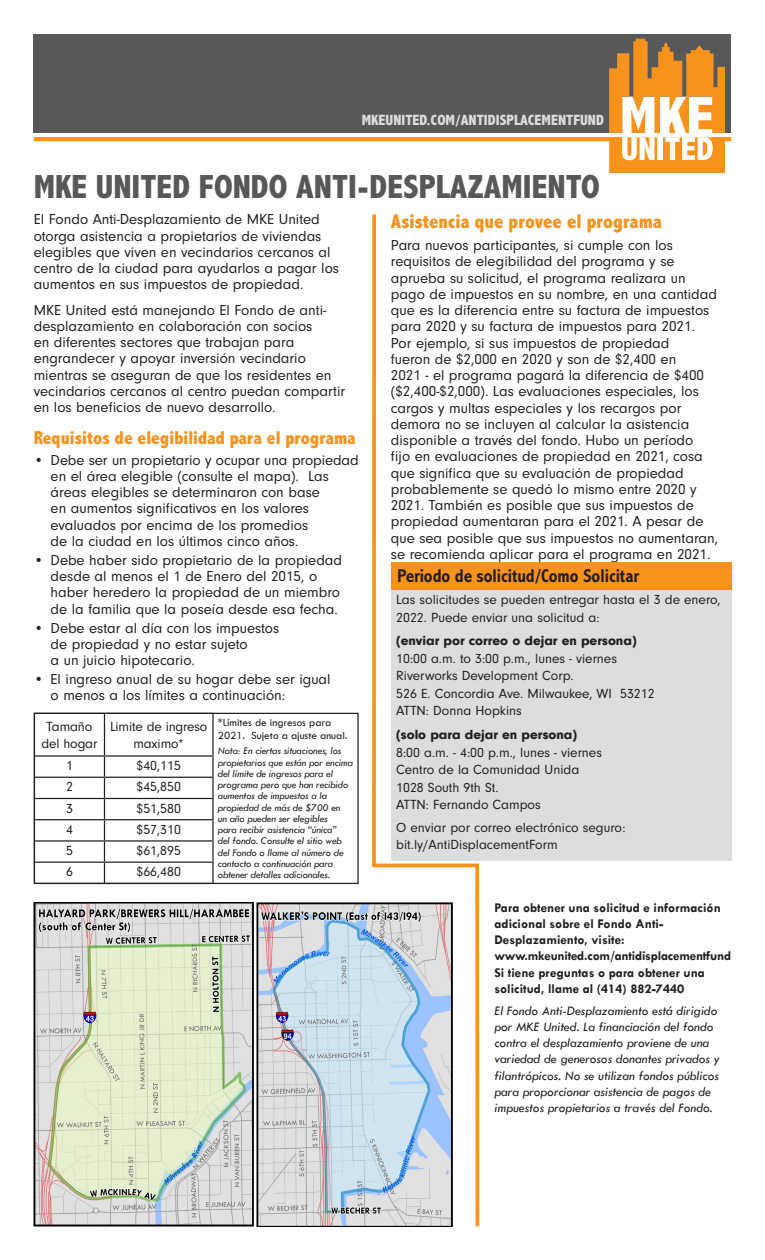
<style>
.page{position:relative;width:765px;height:1260px;background:#fff}
.page>*{position:absolute;margin:0;border:0;box-sizing:border-box;transform-origin:0 0}
.t1{font:800 condensed 33.75px "Abadi MT Pro";color:#57585a}
.body_copy{font:800 condensed 20px "Abadi MT Pro";color:#f7931d}
.body_copy-2{font:800 condensed 18.75px "Abadi MT Pro";color:#f7931d}
.body_copy-3{font:700 condensed 18.75px "Abadi MT Pro";color:#231f20}
.body_copy-4{font:15px/16.2px "Neuzeit Gro";color:#231f20}
.question{font:800 condensed 15px "Abadi MT Pro";color:#dcdddf}
.body_copy-5{font:13.75px/17.5px "Neuzeit Gro";color:#231f20}
.body_copy-6{font:italic 13.5px/16.2px "Tw Cen";color:#231f20}
.body_copy-7{font:700 13.5px/16.2px "Tw Cen";color:#231f20}
.body_copy-8{font:11.25px/12.5px "Tw Cen";color:#231f20}
.body_copy-9{font:italic 10.62px/11.2px "Tw Cen";letter-spacing:-.01em;color:#231f20}
.s1{font-weight:900}
</style>
<div class="page">
<svg style="left:372px;top:214px;width:109px;height:1013px"></svg>
<hr style="left:34px;top:137px;width:697px;height:4px;background:#f7931d">
<div style="left:34px;top:34px;width:697px;height:99px;background:#57585a"></div>
<svg style="left:609px;top:39px;width:116px;height:134px"></svg>
<hr style="left:104px;top:714px;width:1px;height:41px;background:#231f20">
<hr style="left:212px;top:714px;width:2px;height:41px;background:#231f20">
<hr style="left:34px;top:755px;width:70px;height:2px;background:#231f20">
<hr style="left:104px;top:755px;width:110px;height:2px;background:#231f20">
<hr style="left:212px;top:757px;width:2px;height:20px;background:#231f20">
<hr style="left:34px;top:777px;width:70px;height:1px;background:#231f20">
<hr style="left:104px;top:777px;width:110px;height:1px;background:#231f20">
<hr style="left:212px;top:778px;width:2px;height:20px;background:#231f20">
<hr style="left:34px;top:798px;width:70px;height:1px;background:#231f20">
<hr style="left:104px;top:798px;width:110px;height:1px;background:#231f20">
<hr style="left:212px;top:799px;width:2px;height:20px;background:#231f20">
<hr style="left:34px;top:819px;width:70px;height:1px;background:#231f20">
<hr style="left:104px;top:819px;width:110px;height:1px;background:#231f20">
<hr style="left:212px;top:820px;width:2px;height:20px;background:#231f20">
<hr style="left:34px;top:840px;width:70px;height:2px;background:#231f20">
<hr style="left:104px;top:840px;width:110px;height:2px;background:#231f20">
<hr style="left:212px;top:842px;width:2px;height:20px;background:#231f20">
<hr style="left:34px;top:862px;width:70px;height:1px;background:#231f20">
<hr style="left:104px;top:862px;width:110px;height:1px;background:#231f20">
<svg style="left:104px;top:757px;width:1px;height:125px"></svg>
<hr style="left:212px;top:863px;width:2px;height:20px;background:#231f20">
<img style="left:34px;top:902px;width:219px;height:325px">
<img style="left:256px;top:902px;width:196px;height:325px">
<div style="left:391px;top:584px;width:340px;height:276px;background:#dcdddf"></div>
<div style="left:391px;top:562px;width:340px;height:27px;background:#f7931d"></div>
<div style="left:34px;top:713px;width:325px;height:171px;border:1px solid #231f20"></div>
<p class="question" style="left:362px;top:111px;width:244px">MKEUNITED.COM/ANTIDISPLACEMENTFUND</p>
<p class="t1" style="left:34px;top:168px;width:567px">MKE UNITED FONDO ANTI-DESPLAZAMIENTO</p>
<p class="body_copy-4" style="left:34px;top:212px;width:307px">El Fondo Anti-Desplazamiento de MKE United otorga asistencia a propietarios de viviendas elegibles que viven en vecindarios cercanos al centro de la ciudad para ayudarlos a pagar los aumentos en sus impuestos de propiedad.</p>
<p class="body_copy-4" style="left:34px;top:302px;width:313px">MKE United está manejando El Fondo de anti&shy;desplazamiento en colaboración con socios<br>en diferentes sectores que trabajan para engrandecer y apoyar inversión vecindario mientras se aseguran de que los residentes en vecindarios cercanos al centro puedan compartir en los beneficios de nuevo desarrollo.</p>
<p class="body_copy-2" style="left:34px;top:427px;width:324px">Requisitos de elegibilidad para el programa</p>
<p class="body_copy-4" style="left:51px;top:452px;width:310px;text-indent:-17px">• Debe ser un propietario y ocupar una propiedad en el área elegible (consulte el mapa). Las áreas elegibles se determinaron con base<br>en aumentos significativos en los valores evaluados por encima de los promedios<br>de la ciudad en los últimos cinco años.</p>
<p class="body_copy-4" style="left:51px;top:552px;width:293px;text-indent:-17px">• Debe haber sido propietario de la propiedad desde al menos el 1 de Enero del 2015, o haber heredero la propiedad de un miembro de la familia que la poseía desde esa fecha.</p>
<p class="body_copy-4" style="left:51px;top:620px;width:230px;text-indent:-17px">• Debe estar al día con los impuestos de propiedad y no estar sujeto<br>a un juicio hipotecario.</p>
<p class="body_copy-4" style="left:51px;top:671px;width:282px;text-indent:-17px">• El ingreso anual de su hogar debe ser igual o menos a los límites a continuación:</p>
<p class="body_copy-5" style="left:41px;top:719px;width:58px;line-height:16.5px;text-align:center">Tamaño del hogar</p>
<p class="body_copy-5" style="left:110px;top:719px;width:99px;line-height:16.5px;text-align:center">Limite de ingreso maximo*</p>
<p class="body_copy-5" style="left:66px;top:757px;width:8px">1</p>
<p class="body_copy-5" style="left:137px;top:757px;width:46px">$40,115</p>
<p class="body_copy-5" style="left:66px;top:778px;width:8px">2</p>
<p class="body_copy-5" style="left:137px;top:778px;width:46px">$45,850</p>
<p class="body_copy-5" style="left:66px;top:800px;width:8px">3</p>
<p class="body_copy-5" style="left:137px;top:800px;width:46px">$51,580</p>
<p class="body_copy-5" style="left:66px;top:821px;width:8px">4</p>
<p class="body_copy-5" style="left:137px;top:821px;width:46px">$57,310</p>
<p class="body_copy-5" style="left:66px;top:842px;width:8px">5</p>
<p class="body_copy-5" style="left:137px;top:842px;width:46px">$61,895</p>
<p class="body_copy-5" style="left:66px;top:863px;width:8px">6</p>
<p class="body_copy-5" style="left:137px;top:863px;width:46px">$66,480</p>
<p class="body_copy-8" style="left:218px;top:716px;width:131px">*Límites de ingresos para<br>2021. Sujeto a ajuste anual.</p>
<p class="body_copy-9" style="left:218px;top:745px;width:137px">Nota: En ciertas situaciones, los propietarios que están por encima del límite de ingresos para el programa pero que han recibido aumentos de impuestos a la propiedad de más de $700 en<br>un año pueden ser elegibles<br>para recibir asistencia “única”<br>del fondo. Consulte el sitio web del Fondo o llame al número de contacto a continuación para obtener detalles adicionales.</p>
<p class="body_copy" style="left:391px;top:211px;width:273px">Asistencia que provee el programa</p>
<p class="body_copy-4" style="left:391px;top:237px;width:329px">Para nuevos participantes, si cumple con los requisitos de elegibilidad del programa y se aprueba su solicitud, el programa realizara un pago de impuestos en su nombre, en una cantidad que es la diferencia entre su factura de impuestos para 2020 y su factura de impuestos para 2021.<br>Por ejemplo, si sus impuestos de propiedad<br>fueron de $2,000 en 2020 y son de $2,400 en<br>2021 - el programa pagará la diferencia de $400 ($2,400-$2,000). Las evaluaciones especiales, los cargos y multas especiales y los recargos por demora no se incluyen al calcular la asistencia disponible a través del fondo. Hubo un período<br>fijo en evaluaciones de propiedad en 2021, cosa que significa que su evaluación de propiedad probablemente se quedó lo mismo entre 2020 y 2021. También es posible que sus impuestos de propiedad aumentaran para el 2021. A pesar de que sea posible que sus impuestos no aumentaran, se recomienda aplicar para el programa en 2021.</p>
<p class="body_copy-3" style="left:397px;top:565px;width:244px">Periodo de solicitud/Como Solicitar</p>
<p class="body_copy-5" style="left:396px;top:591px;width:326px">Las solicitudes se pueden entregar hasta el 3 de enero,<br>2022. Puede enviar una solicitud a:</p>
<p class="body_copy-5" style="left:396px;top:632px;width:260px"><span class="s1">(enviar por correo o dejar en persona)<br></span>10:00 a.m. to 3:00 p.m., lunes - viernes Riverworks Development Corp.<br>526 E. Concordia Ave. Milwaukee, WI 53212<br>ATTN: Donna Hopkins</p>
<p class="body_copy-5" style="left:396px;top:726px;width:207px"><span class="s1">(solo para dejar en persona)<br></span>8:00 a.m. - 4:00 p.m., lunes - viernes<br>Centro de la Comunidad Unida<br>1028 South 9th St.<br>ATTN: Fernando Campos</p>
<p class="body_copy-5" style="left:396px;top:820px;width:231px;line-height:16.5px">O enviar por correo electrónico seguro: bit.ly/AntiDisplacementForm</p>
<p class="body_copy-7" style="left:494px;top:899px;width:238px">Para obtener una solicitud e información adicional sobre el Fondo Anti-Desplazamiento, visite: www.mkeunited.com/antidisplacementfund Si tiene preguntas o para obtener una solicitud, llame al (414) 882-7440</p>
<p class="body_copy-6" style="left:494px;top:1002px;width:227px">El Fondo Anti-Desplazamiento está dirigido por MKE United. La financiación del fondo contra el desplazamiento proviene de una variedad de generosos donantes privados y filantrópicos. No se utilizan fondos públicos para proporcionar asistencia de pagos de impuestos propietarios a través del Fondo.</p>
</div>
